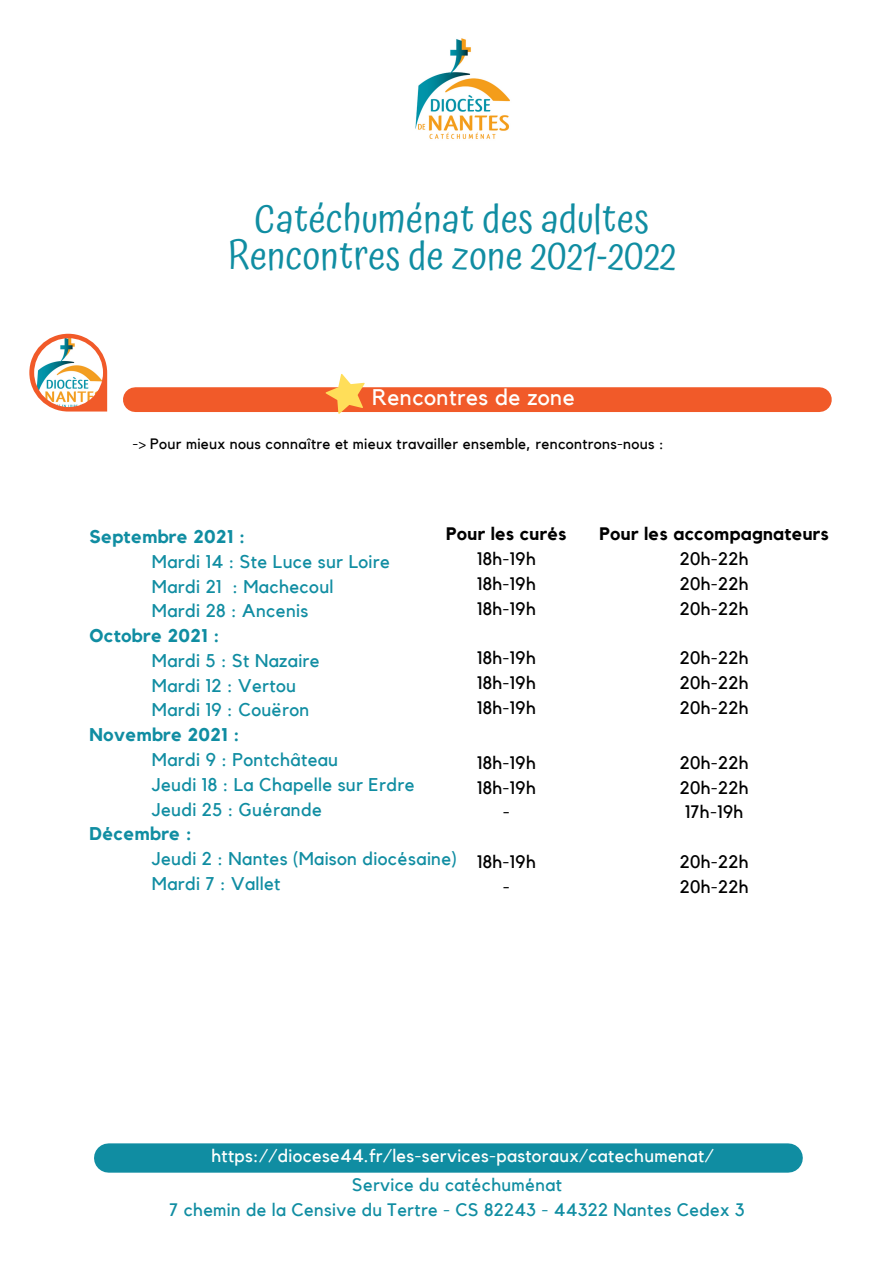
<style>
.page{position:relative;width:894px;height:1264px;background:#fff}
.page>*{position:absolute;margin:0;border:0;box-sizing:border-box;transform-origin:0 0}
.t1{font:39px "Atma";letter-spacing:.01em;color:#108da2}
.t2{font:22.5px "Kollektif";letter-spacing:.02em;color:#fffffd}
.t3{font:18.3px "Kollektif";letter-spacing:.02em;color:#108da2}
.t4{font:700 18.3px "Kollektif";letter-spacing:.02em;color:#108da2}
.t5{font:18px "Kollektif";letter-spacing:.02em;color:#000}
.t6{font:18px "Kollektif";letter-spacing:.02em;color:#108da2}
.t7{font:18px "Kollektif";letter-spacing:.02em;color:#fffffd}
.t8{font:700 18px "Kollektif";letter-spacing:.02em;color:#000}
.t9{font:15px "Kollektif";letter-spacing:.02em;color:#000}
</style>
<div class="page">
<img style="left:415px;top:38px;width:95px;height:101px">
<div style="left:135px;top:387px;width:684px;height:25px;background:#f15a29"></div>
<svg style="left:29px;top:334px;width:78px;height:77px"></svg>
<img style="left:34px;top:338px;width:69px;height:69px;border-radius:50%">
<div style="left:109px;top:1143px;width:679px;height:29px;background:#108da2"></div>
<svg style="left:322px;top:374px;width:48px;height:40px"></svg>
<p class="t1" style="left:254px;top:196px;width:396px">Catéchuménat des adultes</p>
<p class="t1" style="left:228px;top:233px;width:449px">Rencontres de zone 2021-2022</p>
<p class="t2" style="left:372px;top:386px;width:204px">Rencontres de zone</p>
<p class="t9" style="left:132px;top:437px;width:532px">-&gt; Pour mieux nous connaître et mieux travailler ensemble, rencontrons-nous :</p>
<p class="t8" style="left:446px;top:525px;width:122px">Pour les curés</p>
<p class="t5" style="left:477px;top:550px;width:60px">18h-19h</p>
<p class="t5" style="left:477px;top:575px;width:60px">18h-19h</p>
<p class="t5" style="left:477px;top:600px;width:60px">18h-19h</p>
<p class="t5" style="left:477px;top:649px;width:60px">18h-19h</p>
<p class="t5" style="left:477px;top:674px;width:60px">18h-19h</p>
<p class="t5" style="left:477px;top:699px;width:60px">18h-19h</p>
<p class="t4" style="left:89px;top:528px;width:157px">Septembre 2021 :</p>
<p class="t3" style="left:152px;top:553px;width:239px">Mardi 14 : Ste Luce sur Loire</p>
<p class="t3" style="left:152px;top:577px;width:183px">Mardi 21 : Machecoul</p>
<p class="t3" style="left:152px;top:602px;width:158px">Mardi 28 : Ancenis</p>
<p class="t4" style="left:89px;top:627px;width:131px">Octobre 2021 :</p>
<p class="t3" style="left:152px;top:652px;width:169px">Mardi 5 : St Nazaire</p>
<p class="t3" style="left:152px;top:677px;width:146px">Mardi 12 : Vertou</p>
<p class="t3" style="left:152px;top:701px;width:159px">Mardi 19 : Couëron</p>
<p class="t4" style="left:89px;top:726px;width:151px">Novembre 2021 :</p>
<p class="t3" style="left:152px;top:751px;width:188px">Mardi 9 : Pontchâteau</p>
<p class="t3" style="left:152px;top:776px;width:264px">Jeudi 18 : La Chapelle sur Erdre</p>
<p class="t3" style="left:152px;top:800px;width:171px">Jeudi 25 : Guérande</p>
<p class="t4" style="left:89px;top:825px;width:104px">Décembre :</p>
<p class="t3" style="left:152px;top:850px;width:306px">Jeudi 2 : Nantes (Maison diocésaine)</p>
<p class="t3" style="left:152px;top:875px;width:130px">Mardi 7 : Vallet</p>
<p class="t5" style="left:477px;top:754px;width:60px">18h-19h</p>
<p class="t5" style="left:477px;top:779px;width:60px">18h-19h</p>
<p class="t5" style="left:503px;top:803px;width:8px">-</p>
<p class="t5" style="left:477px;top:853px;width:60px">18h-19h</p>
<p class="t5" style="left:503px;top:878px;width:8px">-</p>
<p class="t8" style="left:599px;top:525px;width:230px">Pour les accompagnateurs</p>
<p class="t5" style="left:679px;top:550px;width:70px">20h-22h</p>
<p class="t5" style="left:679px;top:575px;width:70px">20h-22h</p>
<p class="t5" style="left:679px;top:600px;width:70px">20h-22h</p>
<p class="t5" style="left:679px;top:649px;width:70px">20h-22h</p>
<p class="t5" style="left:679px;top:674px;width:70px">20h-22h</p>
<p class="t5" style="left:679px;top:699px;width:70px">20h-22h</p>
<p class="t5" style="left:679px;top:754px;width:70px">20h-22h</p>
<p class="t5" style="left:679px;top:779px;width:70px">20h-22h</p>
<p class="t5" style="left:685px;top:803px;width:60px">17h-19h</p>
<p class="t5" style="left:679px;top:853px;width:70px">20h-22h</p>
<p class="t5" style="left:679px;top:878px;width:70px">20h-22h</p>
<p class="t7" style="left:211px;top:1146px;width:504px">https://diocese44.fr/les-services-pastoraux/catechumenat/</p>
<p class="t6" style="left:352px;top:1176px;width:211px">Service du catéchuménat</p>
<p class="t6" style="left:169px;top:1201px;width:576px">7 chemin de la Censive du Tertre - CS 82243 - 44322 Nantes Cedex 3</p>
</div>
